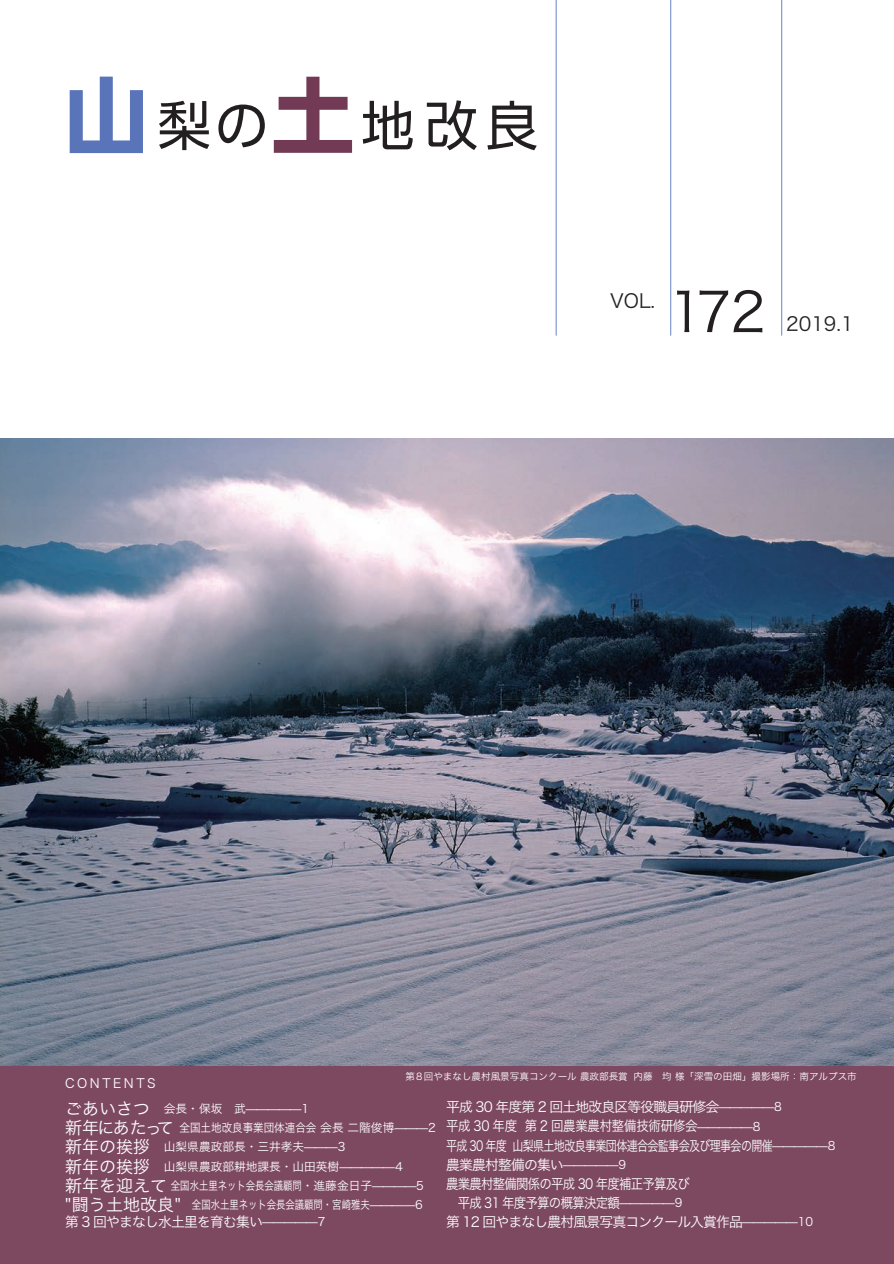
<style>
.page{position:relative;width:894px;height:1264px;background:#fff}
.page>*{position:absolute;margin:0;border:0;box-sizing:border-box;transform-origin:0 0}
.t1{font:54.3px "Hira Kaku Pro N W3";color:#231f20}
.t2{font:53.1px "UD Shin Go Pro";color:#231f20}
.t3{font:19.2px "Hira Kaku Pro N W3";color:#231f20}
.t4{font:13.8px/19.2px "Hira Kaku Pro N W3";letter-spacing:-.06em;color:#fff}
.t5{font:12.75px "Hira Kaku Pro N W3";letter-spacing:.2em;color:#fff}
.t6{font:11.7px/19.2px "Hira Kaku Pro N W3";color:#fff}
.t7{font:9.6px "Hira Kaku Pro N W3";color:#fff}
.s1{font-weight:700;font-size:82.95px;color:#5974b9}
.s2{font-weight:700;font-size:82.95px;color:#723a55}
.s3{font-size:16.95px}
.s4{font-size:11.7px}
</style>
<div class="page">
<img style="left:0;top:439px;width:894px;height:627px">
<div style="left:0;top:1066px;width:894px;height:198px;background:#7d4961"></div>
<hr style="left:670px;top:0;width:1px;height:336px;background:#6983c1">
<hr style="left:781px;top:0;width:1px;height:336px;background:#6983c1">
<hr style="left:556px;top:0;width:1px;height:336px;background:#6983c1">
<h2 class="t2" style="left:65px;top:83px;width:475px"><span class="s1">山</span>梨の<span class="s2">土</span>地改良</h2>
<h3 class="t3" style="left:610px;top:283px;width:47px">VOL.</h3>
<h1 class="t1" style="left:668px;top:264px;width:99px">172</h1>
<h3 class="t3" style="left:786px;top:307px;width:69px">2019.1</h3>
<p class="t5" style="left:65px;top:1072px;width:92px">CONTENTS</p>
<p class="t7" style="left:406px;top:1068px;width:453px">第8回やまなし農村風景写真コンクール 農政部長賞 内藤　均 様「深雪の田畑」撮影場所：南アルプス市</p>
<p class="t6" style="left:65px;top:1098px;width:372px"><span class="s3">ごあいさつ</span> 会長・保坂　武—————1<br><span class="s3">新年にあたって</span> 全国土地改良事業団体連合会 会長 二階俊博———2<span class="s3">新年の挨拶</span> 山梨県農政部長・三井孝夫———3<br><span class="s3">新年の挨拶</span> 山梨県農政部耕地課長・山田英樹—————4<br><span class="s3">新年を迎えて</span>全国水土里ネット会長会議顧問・進藤金日子————5<br><span class="s3">"闘う土地改良"</span> 全国水土里ネット会長会議顧問・宮崎雅夫————6</p>
<p class="t4" style="left:65px;top:1211px;width:262px">第 3 回やまなし水土里を育む集い<span class="s4">—————7</span></p>
<p class="t4" style="left:446px;top:1096px;width:391px">平成 30 年度第 2 回土地改良区等役職員研修会<span class="s4">—————8<br></span>平成 30 年度 第 2 回農業農村整備技術研修会<span class="s4">—————8<br></span>平成 30 年度 山梨県土地改良事業団体連合会監事会及び理事会の開催<span class="s4">—————8</span>農業農村整備の集い<span class="s4">—————9<br></span>農業農村整備関係の平成 30 年度補正予算及び<br>　平成 31 年度予算の概算決定額<span class="s4">—————9<br></span>第 12 回やまなし農村風景写真コンクール入賞作品<span class="s4">—————10</span></p>
</div>
